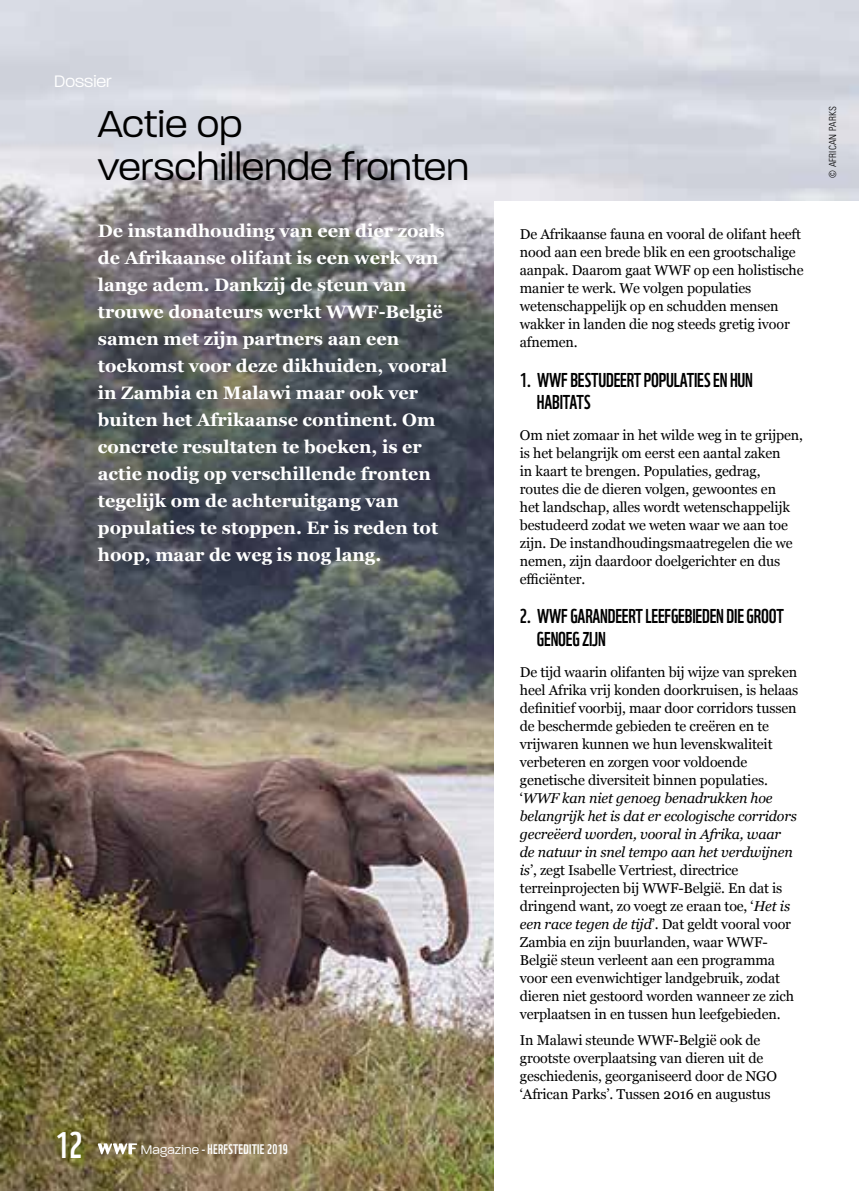
<style>
.page{position:relative;width:859px;height:1191px;background:#fff}
.page>*{position:absolute;margin:0;border:0;box-sizing:border-box;transform-origin:0 0}
.T1{font:300 40.5px/43.5px "Paralucent";letter-spacing:.01em;color:#000}
.t1{font:36px "WWF";color:#fff}
.t2{font:19.5px/22.5px "WWF";letter-spacing:-.01em;color:#000}
.Chapeau{font:700 18px/27px "Georgia";color:#fff}
.t3{font:300 18px "Paralucent";color:#fff}
.BT{font:14.25px/18px "Georgia";letter-spacing:-.01em;color:#000}
.t4{font:13.5px "WWF";letter-spacing:.02em;color:#fff}
.Credit{font:300 condensed 9.75px "Univers LT Std";letter-spacing:.02em;color:#000}
.s1{font-style:italic}
.s2{font-family:"Paralucent";font-weight:300}
</style>
<div class="page">
<img style="left:0;top:0;width:859px;height:1191px">
<div style="left:494px;top:201px;width:365px;height:990px;background:#fff"></div>
<svg style="left:98px;top:1143px;width:39px;height:11px"></svg>
<p class="t3" style="left:54px;top:71px;width:59px">Dossier</p>
<p class="T1" style="left:98px;top:102px;width:373px">Actie op verschillende fronten</p>
<p class="t1" style="left:55px;top:1117px;width:28px">12</p>
<p class="Chapeau" style="left:98px;top:216px;width:351px">De instandhouding van een dier zoals de Afrikaanse olifant is een werk van lange adem. Dankzij de steun van trouwe donateurs werkt WWF-België samen met zijn partners aan een toekomst voor deze dikhuiden, vooral in Zambia en Malawi maar ook ver buiten het Afrikaanse continent. Om concrete resultaten te boeken, is er actie nodig op verschillende fronten tegelijk om de achteruitgang van populaties te stoppen. Er is reden tot hoop, maar de weg is nog lang.</p>
<p class="BT" style="left:520px;top:224px;width:285px">De Afrikaanse fauna en vooral de olifant heeft nood aan een brede blik en een grootschalige aanpak. Daarom gaat WWF op een holistische manier te werk. We volgen populaties wetenschappelijk op en schudden mensen wakker in landen die nog steeds gretig ivoor afnemen.</p>
<p class="t2" style="left:537px;top:366px;width:218px;text-indent:-17px">1. WWF BESTUDEERT POPULATIES EN HUN<br>HABITATS</p>
<p class="BT" style="left:520px;top:425px;width:285px">Om niet zomaar in het wilde weg in te grijpen, is het belangrijk om eerst een aantal zaken<br>in kaart te brengen. Populaties, gedrag, routes die de dieren volgen, gewoontes en<br>het landschap, alles wordt wetenschappelijk bestudeerd zodat we weten waar we aan toe zijn. De instandhoudingsmaatregelen die we nemen, zijn daardoor doelgerichter en dus efficiënter.</p>
<p class="t2" style="left:537px;top:603px;width:248px;text-indent:-17px">2. WWF GARANDEERT LEEFGEBIEDEN DIE GROOT<br>GENOEG ZIJN</p>
<p class="BT" style="left:520px;top:662px;width:280px">De tijd waarin olifanten bij wijze van spreken heel Afrika vrij konden doorkruisen, is helaas definitief voorbij, maar door corridors tussen de beschermde gebieden te creëren en te vrijwaren kunnen we hun levenskwaliteit verbeteren en zorgen voor voldoende genetische diversiteit binnen populaties. ‘<span class="s1">WWF kan niet genoeg benadrukken hoe belangrijk het is dat er ecologische corridors gecreëerd worden, vooral in Afrika, waar de natuur in snel tempo aan het verdwijnen is</span>’, zegt Isabelle Vertriest, directrice terreinprojecten bij WWF-België. En dat is dringend want, zo voegt ze eraan toe, ‘<span class="s1">Het is een race tegen de tijd</span>’. Dat geldt vooral voor Zambia en zijn buurlanden, waar WWF-België steun verleent aan een programma voor een evenwichtiger landgebruik, zodat dieren niet gestoord worden wanneer ze zich verplaatsen in en tussen hun leefgebieden.</p>
<p class="BT" style="left:520px;top:1030px;width:259px">In Malawi steunde WWF-België ook de grootste overplaatsing van dieren uit de geschiedenis, georganiseerd door de NGO ‘African Parks’. Tussen 2016 en augustus</p>
<p class="t4" style="left:141px;top:1139px;width:149px"><span class="s2">Magazine</span> - HERFSTEDITIE 2019</p>
<p class="Credit" style="left:827px;top:178px;width:73px;rotate:-90deg">© AFRICAN PARKS</p>
</div>
